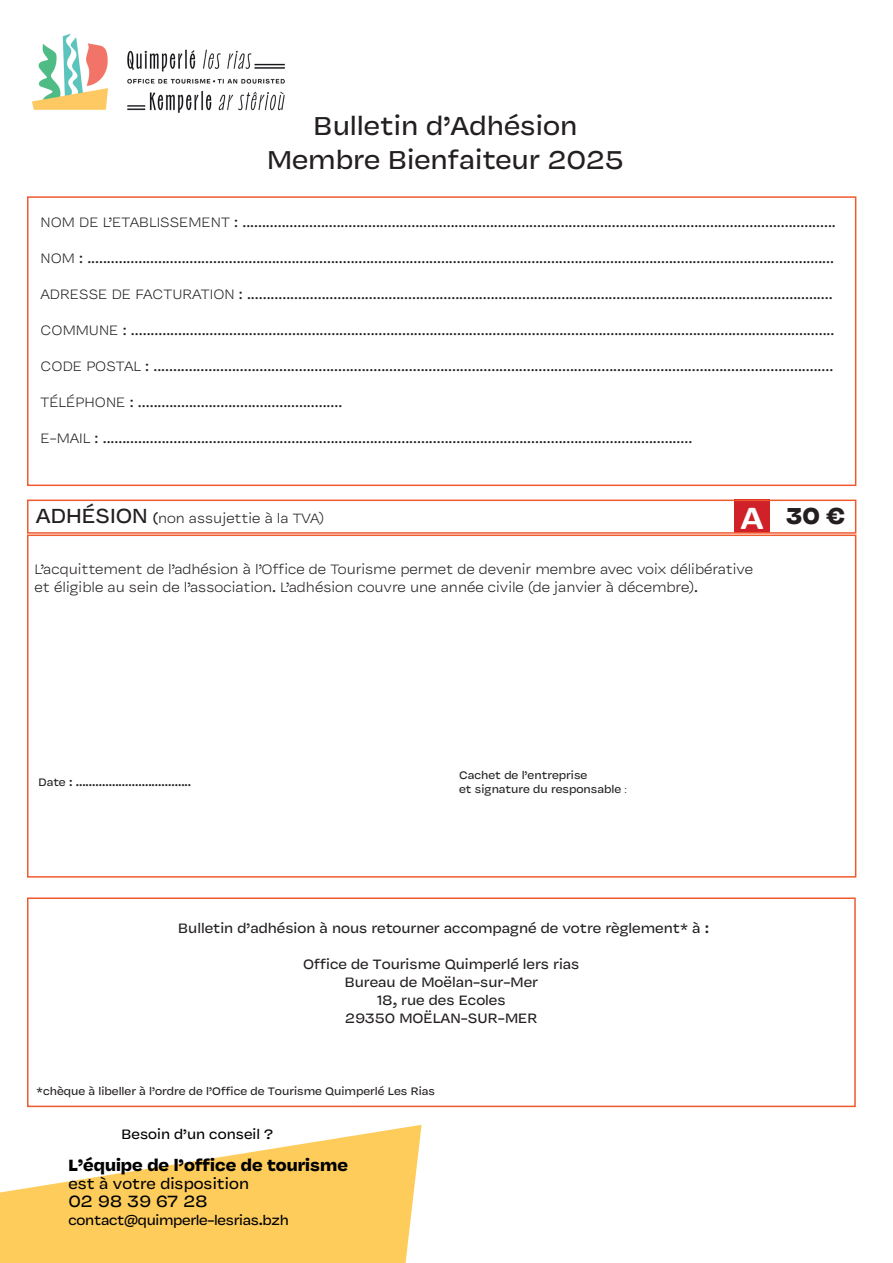
<style>
.page{position:relative;width:893px;height:1263px;background:#fff}
.page>*{position:absolute;margin:0;border:0;box-sizing:border-box;transform-origin:0 0}
.t1{font:28.5px/34.2px "Vulf Sans";color:#231f20;text-align:center}
.t2{font:700 25.5px "Vulf Sans";color:#231f20}
.t3{font:700 18px "Vulf Sans";color:#000}
.t4{font:18px "Vulf Sans";color:#000}
.t5{font:16.5px "Vulf Sans";color:#000}
.t6{font:300 15px/18px "Vulf Sans";color:#231f20}
.t7{font:15px/18px "Vulf Sans";color:#231f20;text-align:center}
.t8{font:15px "Vulf Sans";letter-spacing:-.02em;color:#000}
.t9{font:15px "Vulf Sans";color:#000}
.t10{font:300 14.85px "Vulf Sans";color:#231f20}
.t11{font:12px/14.4px "Vulf Sans";color:#231f20}
.s1{font-weight:400;font-size:22.5px}
.s2{font-weight:400}
.s3{font-family:"Calibri";font-size:33.9px;color:#fff}
.s4{font-family:"Intro Cond"}
</style>
<div class="page">
<div style="left:27px;top:196px;width:829px;height:290px;border:2px solid #f05b2e"></div>
<div style="left:734px;top:500px;width:36px;height:33px;background:#d02128"></div>
<svg style="left:0;top:1125px;width:422px;height:138px;fill:#fecc5b"></svg>
<div style="left:27px;top:534px;width:829px;height:344px;border:2px solid #f05b2e"></div>
<div style="left:27px;top:897px;width:829px;height:210px;border:2px solid #f05b2e"></div>
<div style="left:27px;top:500px;width:829px;height:34px;border:2px solid #f05b2e"></div>
<img style="left:31px;top:33px;width:254px;height:80px">
<h1 class="t1" style="left:267px;top:108px;width:358px">Bulletin d’Adhésion<br>Membre Bienfaiteur 2025</h1>
<p class="t6" style="left:40px;top:213px;width:797px">NOM DE L’ETABLISSEMENT : .......................................................................................................................................................</p>
<p class="t6" style="left:40px;top:249px;width:795px">NOM : ..............................................................................................................................................................................................</p>
<p class="t6" style="left:40px;top:285px;width:794px">ADRESSE DE FACTURATION : .....................................................................................................................................................</p>
<p class="t6" style="left:40px;top:321px;width:795px">COMMUNE : ...................................................................................................................................................................................</p>
<p class="t6" style="left:40px;top:357px;width:794px">CODE POSTAL : .............................................................................................................................................................................</p>
<p class="t6" style="left:40px;top:393px;width:303px">TÉLÉPHONE : ....................................................</p>
<p class="t6" style="left:40px;top:429px;width:653px">E-MAIL : ......................................................................................................................................................</p>
<p class="t10" style="left:36px;top:508px;width:290px"><span class="s1">ADHÉSION</span> <span class="s2">(</span>non assujettie à la TVA)</p>
<h2 class="t2" style="left:740px;top:497px;width:106px"><span class="s3">A</span> 30 €</h2>
<p class="t6" style="left:35px;top:560px;width:720px">L’acquittement de l’adhésion à l’Office de Tourisme permet de devenir membre avec voix délibérative et éligible au sein de l’association. L’adhésion couvre une année civile (de janvier à décembre).</p>
<p class="t11" style="left:39px;top:774px;width:154px">Date : ...................................</p>
<p class="t11" style="left:459px;top:767px;width:169px">Cachet de l’entreprise<br>et signature du responsable <span class="s4">:</span></p>
<p class="t7" style="left:178px;top:919px;width:532px">Bulletin d’adhésion à nous retourner accompagné de votre règlement* à :</p>
<p class="t7" style="left:303px;top:955px;width:278px">Office de Tourisme Quimperlé lers rias<br>Bureau de Moëlan-sur-Mer<br>18, rue des Ecoles<br>29350 MOËLAN-SUR-MER</p>
<p class="t11" style="left:37px;top:1084px;width:400px">*chèque à libeller à l’ordre de l’Office de Tourisme Quimperlé Les Rias</p>
<p class="t9" style="left:122px;top:1124px;width:153px">Besoin d’un conseil ?</p>
<p class="t3" style="left:68px;top:1152px;width:281px">L’équipe de l’office de tourisme</p>
<p class="t5" style="left:68px;top:1173px;width:182px">est à votre disposition</p>
<p class="t4" style="left:68px;top:1189px;width:141px">02 98 39 67 28</p>
<p class="t8" style="left:68px;top:1210px;width:222px">contact@quimperle-lesrias.bzh</p>
</div>
